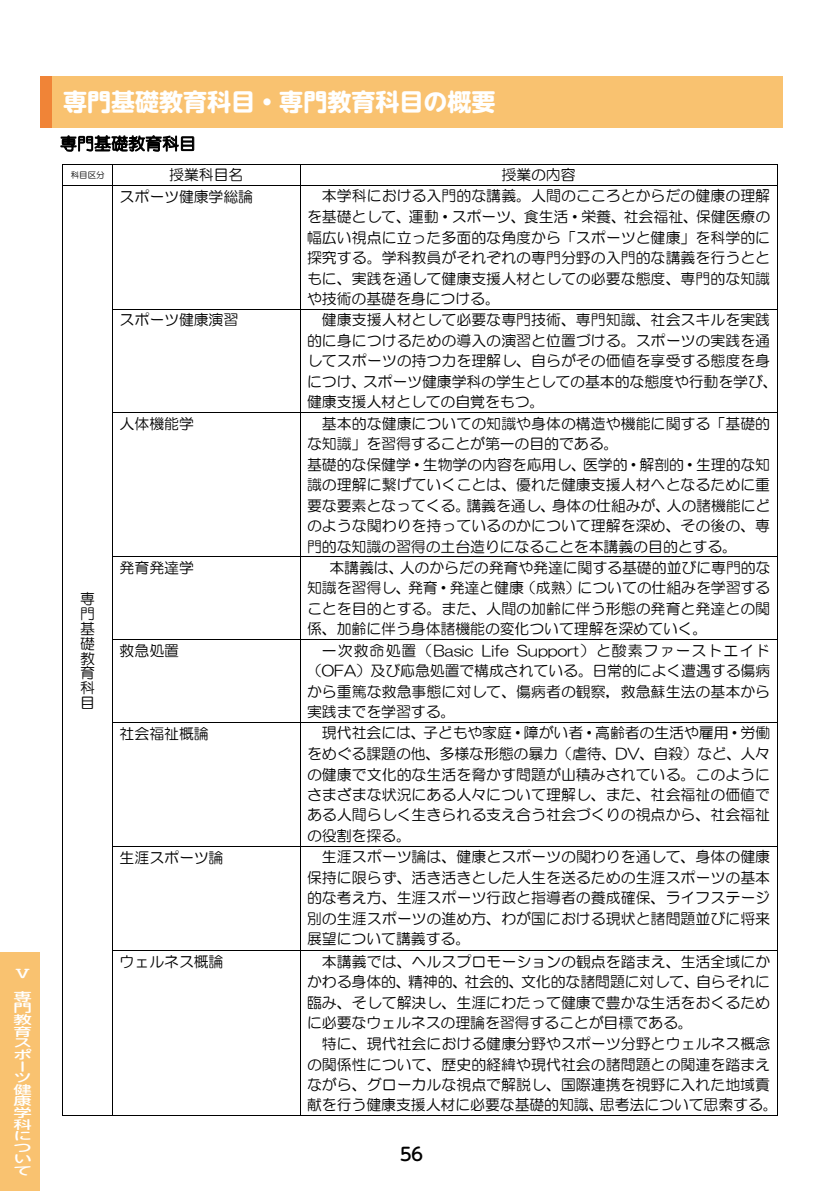
<style>
.page{position:relative;width:840px;height:1191px;background:#fff}
.page>*{position:absolute;margin:0;border:0;box-sizing:border-box;transform-origin:0 0}
.t1{font:700 24px "UD Shin M Go Pro";color:#fff}
.t2{font:19.8px "HG Maru Gothic MPRO";color:#fff}
.t3{font:500 18px "UD Shin M Go Pro";color:#000}
.t4{font:17px "HG Maru Gothic MPRO";color:#000}
.t5{font:14.8px/20.6px "HG Maru Gothic MPRO";color:#000;text-align:justify}
.t6{font:500 11.6px/11.6px "UD Shin M Go Pro";color:#fff;scale:1.59 1}
.t7{font:8.4px "HG Maru Gothic MPRO";color:#000}
</style>
<div class="page">
<hr style="left:63px;top:164px;width:49px;height:1px;background:#000">
<hr style="left:113px;top:164px;width:187px;height:1px;background:#000">
<hr style="left:300px;top:164px;width:476px;height:1px;background:#000">
<hr style="left:63px;top:185px;width:49px;height:1px;background:#000">
<svg style="left:112px;top:164px;width:1px;height:22px"></svg>
<hr style="left:113px;top:185px;width:187px;height:1px;background:#000">
<svg style="left:300px;top:165px;width:1px;height:20px"></svg>
<hr style="left:300px;top:185px;width:476px;height:1px;background:#000">
<hr style="left:63px;top:186px;width:1px;height:123px;background:#000">
<hr style="left:112px;top:186px;width:1px;height:123px;background:#000">
<hr style="left:300px;top:186px;width:1px;height:123px;background:#000">
<hr style="left:776px;top:186px;width:1px;height:123px;background:#000">
<hr style="left:113px;top:309px;width:187px;height:1px;background:#000">
<hr style="left:300px;top:309px;width:476px;height:1px;background:#000">
<hr style="left:63px;top:310px;width:1px;height:102px;background:#000">
<hr style="left:112px;top:310px;width:1px;height:102px;background:#000">
<hr style="left:300px;top:310px;width:1px;height:102px;background:#000">
<hr style="left:776px;top:310px;width:1px;height:102px;background:#000">
<hr style="left:113px;top:412px;width:187px;height:1px;background:#000">
<hr style="left:300px;top:412px;width:476px;height:1px;background:#000">
<hr style="left:63px;top:413px;width:1px;height:143px;background:#000">
<hr style="left:112px;top:413px;width:1px;height:143px;background:#000">
<hr style="left:300px;top:413px;width:1px;height:143px;background:#000">
<hr style="left:776px;top:413px;width:1px;height:143px;background:#000">
<hr style="left:113px;top:556px;width:187px;height:1px;background:#000">
<hr style="left:300px;top:556px;width:476px;height:1px;background:#000">
<hr style="left:63px;top:557px;width:1px;height:82px;background:#000">
<hr style="left:112px;top:557px;width:1px;height:82px;background:#000">
<hr style="left:300px;top:557px;width:1px;height:82px;background:#000">
<hr style="left:776px;top:557px;width:1px;height:82px;background:#000">
<hr style="left:113px;top:639px;width:187px;height:1px;background:#000">
<hr style="left:300px;top:639px;width:476px;height:1px;background:#000">
<hr style="left:63px;top:640px;width:1px;height:82px;background:#000">
<hr style="left:112px;top:640px;width:1px;height:82px;background:#000">
<hr style="left:300px;top:640px;width:1px;height:82px;background:#000">
<hr style="left:776px;top:640px;width:1px;height:82px;background:#000">
<hr style="left:113px;top:722px;width:187px;height:1px;background:#000">
<hr style="left:300px;top:722px;width:476px;height:1px;background:#000">
<hr style="left:63px;top:723px;width:1px;height:123px;background:#000">
<hr style="left:112px;top:723px;width:1px;height:123px;background:#000">
<hr style="left:300px;top:723px;width:1px;height:123px;background:#000">
<hr style="left:776px;top:723px;width:1px;height:123px;background:#000">
<hr style="left:113px;top:846px;width:187px;height:1px;background:#000">
<hr style="left:300px;top:846px;width:476px;height:1px;background:#000">
<hr style="left:63px;top:846px;width:1px;height:104px;background:#000">
<hr style="left:112px;top:846px;width:1px;height:104px;background:#000">
<hr style="left:300px;top:846px;width:1px;height:104px;background:#000">
<hr style="left:776px;top:846px;width:1px;height:104px;background:#000">
<hr style="left:113px;top:950px;width:187px;height:1px;background:#000">
<hr style="left:300px;top:950px;width:476px;height:1px;background:#000">
<hr style="left:63px;top:951px;width:1px;height:164px;background:#000">
<hr style="left:63px;top:1115px;width:49px;height:1px;background:#000">
<hr style="left:112px;top:951px;width:1px;height:164px;background:#000">
<hr style="left:113px;top:1115px;width:187px;height:1px;background:#000">
<hr style="left:300px;top:951px;width:1px;height:164px;background:#000">
<hr style="left:300px;top:1115px;width:476px;height:1px;background:#000">
<hr style="left:776px;top:951px;width:1px;height:164px;background:#000">
<div style="left:52px;top:77px;width:730px;height:51px;background:#f9c270"></div>
<div style="left:40px;top:77px;width:12px;height:51px;background:#f08437"></div>
<div style="left:0;top:952px;width:40px;height:239px;background:#f9c270"></div>
<p class="t6" style="left:13px;top:961px;width:13px;line-height:23.2px">Ⅴ専</p>
<p class="t6" style="left:13px;top:1001px;width:13px">門教育スポーツ健康学科について</p>
<h1 class="t1" style="left:63px;top:82px;width:433px">専門基礎教育科目・専門教育科目の概要</h1>
<h2 class="t2" style="left:80px;top:92px;width:357px">専門基礎教育科目・専門教育科目の概要</h2>
<p class="t4" style="left:60px;top:135px;width:137px">専門基礎教育科目</p>
<p class="t7" style="left:71px;top:171px;width:35px">科目区分</p>
<p class="t5" style="left:169px;top:165px;width:76px">授業科目名</p>
<p class="t5" style="left:501px;top:165px;width:76px">授業の内容</p>
<p class="t5" style="left:80px;top:591px;width:16px;line-height:14.8px">専門基礎教育科目</p>
<p class="t5" style="left:119px;top:186px;width:135px">スポーツ健康学総論</p>
<p class="t5" style="left:307px;top:186px;width:464px;text-indent:15px">本学科における入門的な講義。人間のこころとからだの健康の理解を基礎として、運動・スポーツ、食生活・栄養、社会福祉、保健医療の幅広い視点に立った多面的な角度から「スポーツと健康」を科学的に探究する。学科教員がそれぞれの専門分野の入門的な講義を行うとともに、実践を通して健康支援人材としての必要な態度、専門的な知識や技術の基礎を身につける。</p>
<p class="t5" style="left:119px;top:310px;width:120px">スポーツ健康演習</p>
<p class="t5" style="left:307px;top:310px;width:472px;text-align:left;text-indent:15px">健康支援人材として必要な専門技術、専門知識、社会スキルを実践的に身につけるための導入の演習と位置づける。スポーツの実践を通してスポーツの持つ力を理解し、自らがその価値を享受する態度を身につけ、スポーツ健康学科の学生としての基本的な態度や行動を学び、健康支援人材としての自覚をもつ。</p>
<p class="t5" style="left:119px;top:413px;width:76px">人体機能学</p>
<p class="t5" style="left:307px;top:413px;width:464px;text-align:left;text-indent:15px">基本的な健康についての知識や身体の構造や機能に関する「基礎的な知識」を習得することが第一の目的である。<br>基礎的な保健学・生物学の内容を応用し、医学的・解剖的・生理的な知識の理解に繋げていくことは、優れた健康支援人材へとなるために重要な要素となってくる。講義を通し、身体の仕組みが、人の諸機能にどのような関わりを持っているのかについて理解を深め、その後の、専門的な知識の習得の土台造りになることを本講義の目的とする。</p>
<p class="t5" style="left:119px;top:557px;width:76px">発育発達学</p>
<p class="t5" style="left:307px;top:557px;width:464px;text-indent:22px">本講義は、人のからだの発育や発達に関する基礎的並びに専門的な知識を習得し、発育・発達と健康（成熟）についての仕組みを学習することを目的とする。また、人間の加齢に伴う形態の発育と発達との関係、加齢に伴う身体諸機能の変化ついて理解を深めていく。</p>
<p class="t5" style="left:119px;top:640px;width:61px">救急処置</p>
<p class="t5" style="left:307px;top:640px;width:464px;text-indent:15px">一次救命処置（Basic Life Support）と酸素ファーストエイド（OFA）及び応急処置で構成されている。日常的によく遭遇する傷病から重篤な救急事態に対して、傷病者の観察，救急蘇生法の基本から実践までを学習する。</p>
<p class="t5" style="left:119px;top:723px;width:90px">社会福祉概論</p>
<p class="t5" style="left:307px;top:722px;width:464px;text-indent:15px">現代社会には、子どもや家庭・障がい者・高齢者の生活や雇用・労働をめぐる課題の他、多様な形態の暴力（虐待、DV、自殺）など、人々の健康で文化的な生活を脅かす問題が山積みされている。このようにさまざまな状況にある人々について理解し、また、社会福祉の価値である人間らしく生きられる支え合う社会づくりの視点から、社会福祉の役割を探る。</p>
<p class="t5" style="left:119px;top:847px;width:105px">生涯スポーツ論</p>
<p class="t5" style="left:307px;top:846px;width:464px;text-indent:15px">生涯スポーツ論は、健康とスポーツの関わりを通して、身体の健康保持に限らず、活き活きとした人生を送るための生涯スポーツの基本的な考え方、生涯スポーツ行政と指導者の養成確保、ライフステージ別の生涯スポーツの進め方、わが国における現状と諸問題並びに将来展望について講義する。</p>
<p class="t5" style="left:119px;top:951px;width:105px">ウェルネス概論</p>
<p class="t5" style="left:307px;top:951px;width:464px;text-indent:15px">本講義では、ヘルスプロモーションの観点を踏まえ、生活全域にかかわる身体的、精神的、社会的、文化的な諸問題に対して、自らそれに臨み、そして解決し、生涯にわたって健康で豊かな生活をおくるために必要なウェルネスの理論を習得することが目標である。</p>
<p class="t5" style="left:307px;top:1033px;width:472px;text-align:center">特に、現代社会における健康分野やスポーツ分野とウェルネス概念<br>の関係性について、歴史的経緯や現代社会の諸問題との関連を踏まえながら、グローカルな視点で解説し、国際連携を視野に入れた地域貢献を行う健康支援人材に必要な基礎的知識、思考法について思索する。</p>
<p class="t3" style="left:400px;top:1140px;width:24px">56</p>
</div>
